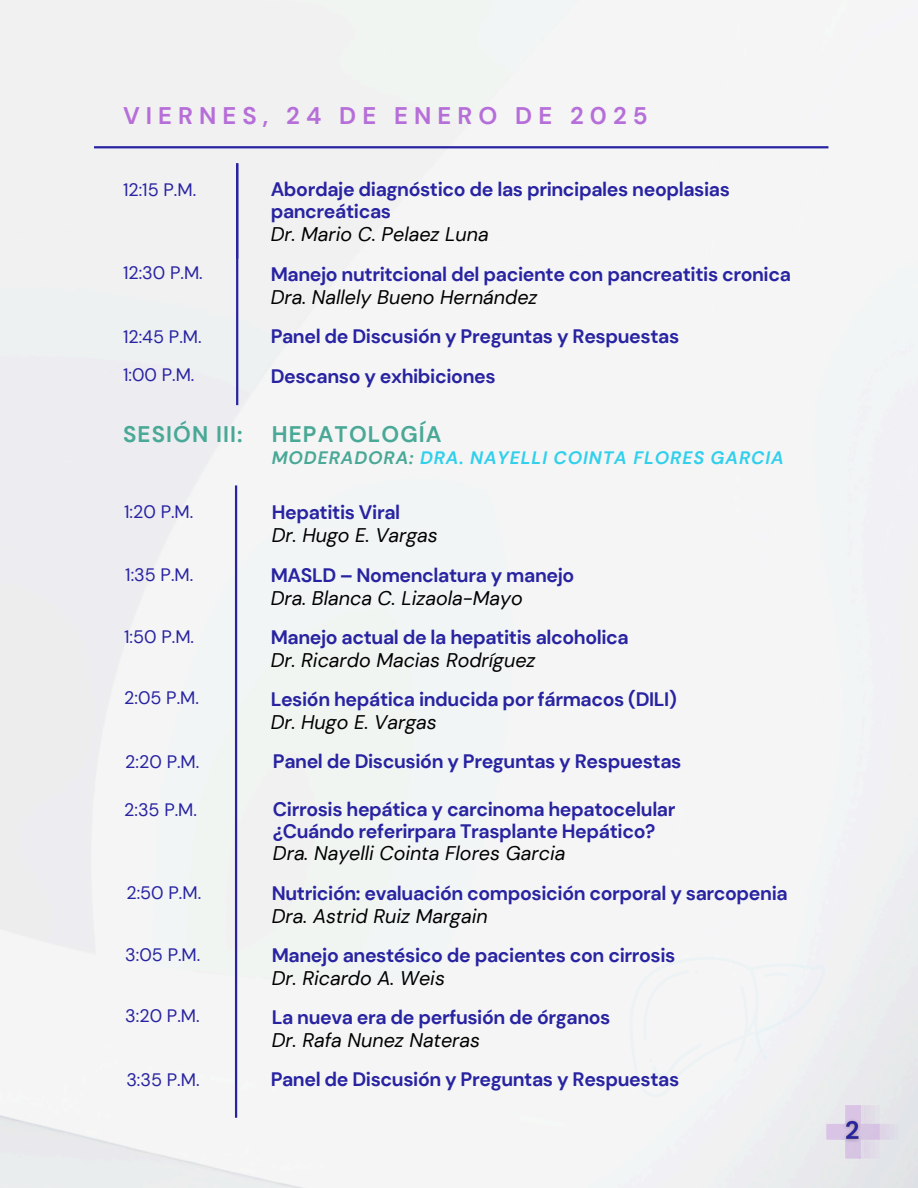
<style>
.page{position:relative;width:918px;height:1188px;background:#fff}
.page>*{position:absolute;margin:0;border:0;box-sizing:border-box;transform-origin:0 0}
.t1{font:700 24px "DM Sans";letter-spacing:.255em;color:#b66fd8}
.t2{font:700 22.5px "DM Sans";letter-spacing:.05em;color:#49a896}
.t3{font:italic 19.65px "DM Sans";color:#000}
.t4{font:700 19.5px/21.3px "DM Sans";letter-spacing:-.02em;color:#2823a1}
.t5{font:18px "DM Sans";color:#2823a1}
.t6{font:italic 700 18px "DM Sans";letter-spacing:.05em;color:#30d0ec}
.s1{color:#49a896}
</style>
<div class="page">
<hr style="left:94px;top:146px;width:734px;height:2px;background:#2823a1">
<hr style="left:236px;top:163px;width:2px;height:242px;background:#2823a1">
<hr style="left:235px;top:485px;width:2px;height:633px;background:#2823a1">
<div style="left:628px;top:957px;width:197px;height:140px;background:#f5f5f5"></div>
<svg style="left:827px;top:1105px;width:72px;height:54px;background:#e0dbe7"></svg>
<img style="left:840px;top:1113px;width:27px;height:35px">
<h3 class="t1" style="left:123px;top:100px;width:526px">VIERNES, 24 DE ENERO DE 2025</h3>
<h1 class="t5" style="left:123px;top:178px;width:75px">12:15 P.M.</h1>
<p class="t4" style="left:271px;top:179px;width:461px">Abordaje diagnóstico de las principales neoplasias pancreáticas</p>
<h3 class="t3" style="left:271px;top:221px;width:220px">Dr. Mario C. Pelaez Luna</h3>
<h3 class="t5" style="left:123px;top:261px;width:81px">12:30 P.M.</h3>
<h3 class="t4" style="left:271px;top:263px;width:522px">Manejo nutritcional del paciente con pancreatitis cronica</h3>
<p class="t3" style="left:271px;top:284px;width:268px">Dra. Nallely Bueno Hernández</p>
<p class="t5" style="left:123px;top:325px;width:80px">12:45 P.M.</p>
<h4 class="t4" style="left:271px;top:326px;width:410px">Panel de Discusión y Preguntas y Respuestas</h4>
<p class="t5" style="left:123px;top:364px;width:73px">1:00 P.M.</p>
<h4 class="t4" style="left:271px;top:365px;width:226px">Descanso y exhibiciones</h4>
<p class="t2" style="left:123px;top:419px;width:121px">SESIÓN III:</p>
<h4 class="t2" style="left:272px;top:419px;width:171px">HEPATOLOGÍA</h4>
<h4 class="t6" style="left:272px;top:447px;width:513px"><span class="s1">MODERADORA:</span> DRA. NAYELLI COINTA FLORES GARCIA</h4>
<h2 class="t5" style="left:124px;top:500px;width:71px">1:20 P.M.</h2>
<h1 class="t4" style="left:272px;top:502px;width:130px">Hepatitis Viral</h1>
<h1 class="t3" style="left:272px;top:523px;width:168px">Dr. Hugo E. Vargas</h1>
<h3 class="t5" style="left:125px;top:563px;width:70px">1:35 P.M.</h3>
<h3 class="t4" style="left:271px;top:564px;width:305px">MASLD – Nomenclatura y manejo</h3>
<h3 class="t3" style="left:271px;top:585px;width:254px">Dra. Blanca C. Lizaola-Mayo</h3>
<h3 class="t5" style="left:124px;top:625px;width:71px">1:50 P.M.</h3>
<h3 class="t4" style="left:271px;top:626px;width:360px">Manejo actual de la hepatitis alcoholica</h3>
<h3 class="t3" style="left:271px;top:647px;width:266px">Dr. Ricardo Macias Rodríguez</h3>
<h3 class="t4" style="left:271px;top:688px;width:408px">Lesión hepática inducida por fármacos (DILI)</h3>
<h3 class="t3" style="left:271px;top:709px;width:168px">Dr. Hugo E. Vargas</h3>
<h3 class="t5" style="left:124px;top:686px;width:76px">2:05 P.M.</h3>
<h3 class="t5" style="left:125px;top:750px;width:76px">2:20 P.M.</h3>
<p class="t4" style="left:273px;top:750px;width:410px">Panel de Discusión y Preguntas y Respuestas</p>
<h4 class="t4" style="left:273px;top:799px;width:404px">Cirrosis hepática y carcinoma hepatocelular ¿Cuándo referirpara Trasplante Hepático?</h4>
<p class="t5" style="left:124px;top:798px;width:74px">2:35 P.M.</p>
<h4 class="t3" style="left:273px;top:841px;width:294px">Dra. Nayelli Cointa Flores Garcia</h4>
<h4 class="t5" style="left:126px;top:881px;width:76px">2:50 P.M.</h4>
<p class="t4" style="left:272px;top:882px;width:517px">Nutrición: evaluación composición corporal y sarcopenia</p>
<h4 class="t3" style="left:272px;top:903px;width:218px">Dra. Astrid Ruiz Margain</h4>
<p class="t5" style="left:125px;top:943px;width:77px">3:05 P.M.</p>
<h4 class="t4" style="left:272px;top:944px;width:405px">Manejo anestésico de pacientes con cirrosis</h4>
<p class="t3" style="left:272px;top:965px;width:175px">Dr. Ricardo A. Weis</p>
<h4 class="t4" style="left:272px;top:1006px;width:340px">La nueva era de perfusión de órganos</h4>
<h4 class="t3" style="left:272px;top:1027px;width:210px">Dr. Rafa Nunez Nateras</h4>
<p class="t5" style="left:125px;top:1004px;width:76px">3:20 P.M.</p>
<h4 class="t5" style="left:126px;top:1068px;width:75px">3:35 P.M.</h4>
<p class="t4" style="left:271px;top:1068px;width:410px">Panel de Discusión y Preguntas y Respuestas</p>
</div>
